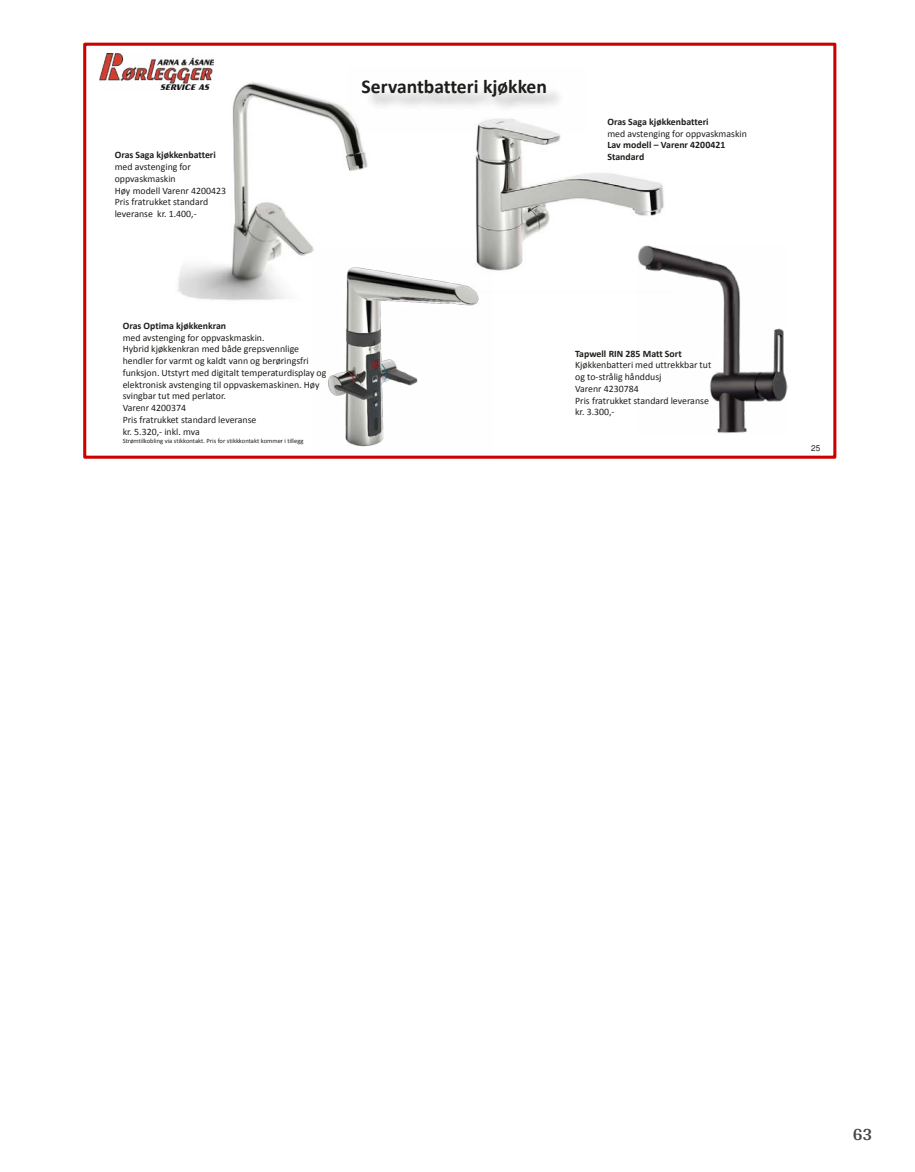
<style>
.page{position:relative;width:915px;height:1172px;background:#fff}
.page>*{position:absolute;margin:0;border:0;box-sizing:border-box;transform-origin:0 0}
.t1{font:700 19.65px "Calibri";color:#1d1d1b}
.t2{font:700 18px "Arya";color:#414749}
.t3{font:9.75px/11.7px "Calibri";color:#1d1d1b}
.t4{font:700 9.75px/11.7px "Calibri";letter-spacing:-.005em;color:#1d1d1b}
.t5{font:8.1px "Arial";color:#1d1d1b}
.t6{font:6.6px "Calibri";letter-spacing:-.005em;color:#1d1d1b}
</style>
<div class="page">
<div style="left:83px;top:43px;width:753px;height:416px;border:3px solid #c00"></div>
<img style="left:160px;top:59px;width:208px;height:242px">
<img style="left:475px;top:132px;width:189px;height:139px">
<img style="left:637px;top:244px;width:150px;height:189px">
<img style="left:100px;top:53px;width:113px;height:36px">
<img style="left:347px;top:66px;width:212px;height:66px">
<img style="left:313px;top:250px;width:179px;height:209px">
<p class="t4" style="left:115px;top:149px;width:103px">Oras Saga kjøkkenbatteri</p>
<p class="t3" style="left:115px;top:161px;width:113px">med avstenging for oppvaskmaskin<br>Høy modell Varenr 4200423<br>Pris fratrukket standard leveranse kr. 1.400,-</p>
<h1 class="t1" style="left:361px;top:72px;width:187px">Servantbatteri kjøkken</h1>
<p class="t4" style="left:607px;top:115px;width:103px">Oras Saga kjøkkenbatteri</p>
<p class="t3" style="left:607px;top:127px;width:141px">med avstenging for oppvaskmaskin</p>
<p class="t4" style="left:607px;top:139px;width:119px">Lav modell – Varenr 4200421<br>Standard</p>
<p class="t4" style="left:123px;top:319px;width:105px">Oras Optima kjøkkenkran</p>
<p class="t3" style="left:123px;top:331px;width:205px">med avstenging for oppvaskmaskin.<br>Hybrid kjøkkenkran med både grepsvennlige hendler for varmt og kaldt vann og berøringsfri funksjon. Utstyrt med digitalt temperaturdisplay og elektronisk avstenging til oppvaskemaskinen. Høy svingbar tut med perlator.<br>Varenr 4200374<br>Pris fratrukket standard leveranse<br>kr. 5.320,- inkl. mva</p>
<p class="t6" style="left:123px;top:437px;width:182px">Strømtilkobling via stikkontakt. Pris for stikkkontakt kommer i tillegg</p>
<p class="t4" style="left:575px;top:347px;width:108px">Tapwell RIN 285 Matt Sort</p>
<p class="t3" style="left:575px;top:359px;width:138px">Kjøkkenbatteri med uttrekkbar tut og to-strålig hånddusj<br>Varenr 4230784<br>Pris fratrukket standard leveranse kr. 3.300,-</p>
<p class="t5" style="left:811px;top:443px;width:11px">25</p>
<h2 class="t2" style="left:852px;top:1123px;width:21px">63</h2>
</div>
